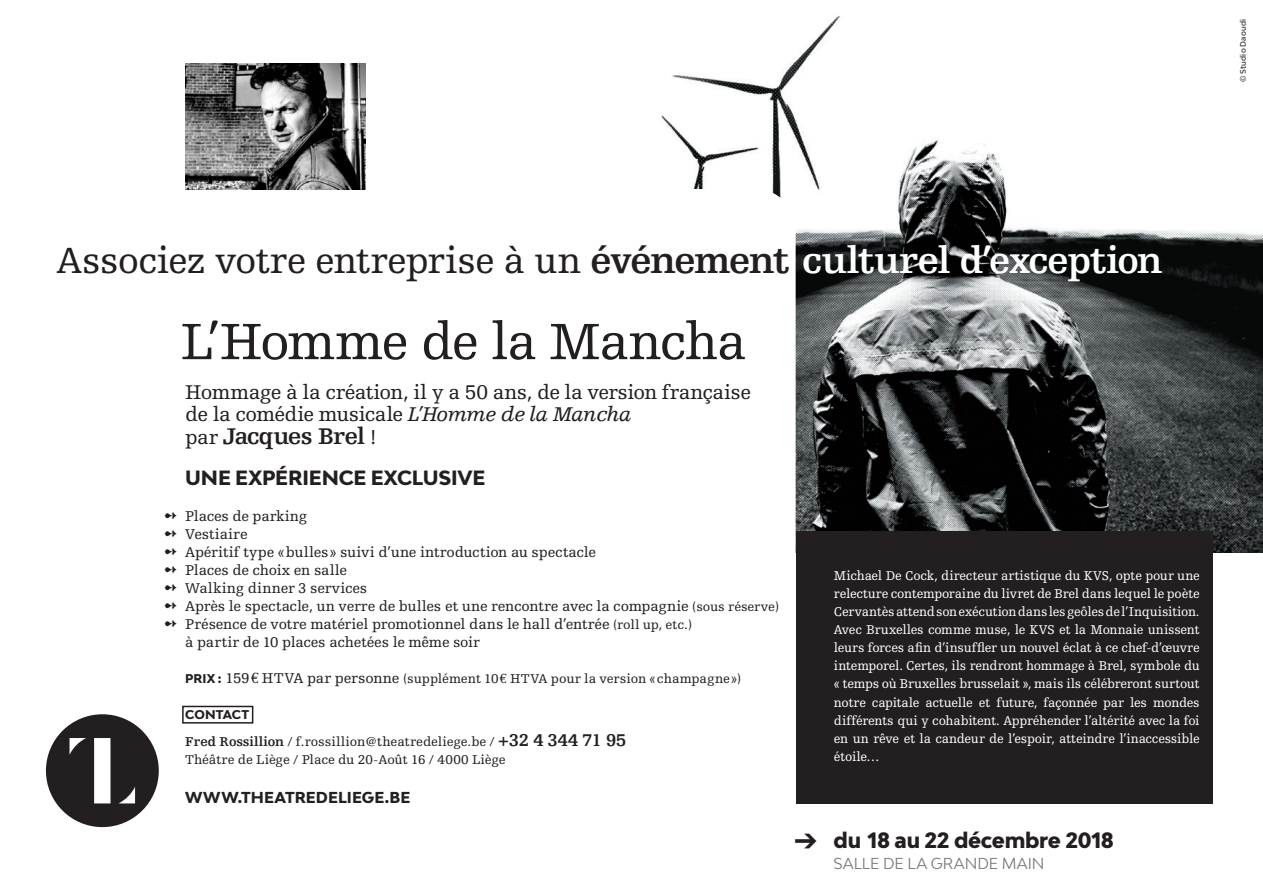
<style>
.page{position:relative;width:1263px;height:893px;background:#fff}
.page>*{position:absolute;margin:0;border:0;box-sizing:border-box;transform-origin:0 0}
.t1{font:54px "Egyptienne F";letter-spacing:-.035em;color:#231f20}
.t2{font:38.55px "Egyptienne F";letter-spacing:-.025em;color:#231f20}
.t3{font:700 24px "Egyptienne F";letter-spacing:-.035em;color:#231f20}
.t4{font:21px "Egyptienne F";letter-spacing:-.03em;color:#231f20}
.t5{font:800 21px "Bw Modelica";letter-spacing:-.015em;color:#231f20}
.t6{font:800 19.5px "Bw Modelica";letter-spacing:-.01em;color:#231f20}
.Paragraphe_de_liste{font:15px "Egyptienne F";letter-spacing:-.01em;color:#231f20}
.t7{font:800 15px "Bw Modelica";letter-spacing:.005em;color:#231f20}
.t8{font:15px "Bw Modelica";color:#76787b}
.t9{font:13.5px/18px "Egyptienne F";letter-spacing:-.015em;color:#fff;text-align:justify}
.t10{font:13.5px "Egyptienne F";letter-spacing:-.005em;color:#231f20}
.t11{font:800 12px "Bw Modelica";color:#231f20}
.t12{font:500 7.5px "Bw Modelica";letter-spacing:.025em;color:#231f20}
.s1{font-weight:700}
.s2{font-weight:700;color:#fff}
.s3{font-style:italic}
.s4{font-weight:400;font-size:21px}
.s5{font-size:13.5px}
.s6{font-family:"Bw Modelica";font-weight:800;font-size:12px}
.s7{font-size:15px}
.s8{font-family:"Euro Serif";font-size:15px}
.s9{font-family:"Euro Serif"}
.s10{font-weight:700;font-size:18px}
</style>
<div class="page">
<img style="left:661px;top:16px;width:602px;height:537px">
<svg style="left:182px;top:189px;width:614px;height:535px"></svg>
<svg style="left:46px;top:714px;width:113px;height:113px"></svg>
<div style="left:182px;top:706px;width:71px;height:18px;border:2px solid #231f20"></div>
<div style="left:796px;top:531px;width:416px;height:272px;background:#231f20"></div>
<img style="left:185px;top:64px;width:181px;height:125px">
<p class="t12" style="left:1238px;top:82px;width:64px;rotate:-90deg">© Studio Daoudi</p>
<p class="t2" style="left:56px;top:239px;width:1108px">Associez votre entreprise à un <span class="s1">événement</span> <span class="s2">culturel d’exception</span></p>
<p class="t1" style="left:180px;top:312px;width:567px">L’Homme de la Mancha</p>
<p class="t4" style="left:185px;top:381px;width:567px">Hommage à la création, il y a 50 ans, de la version française</p>
<p class="t4" style="left:185px;top:403px;width:448px">de la comédie musicale <span class="s3">L’Homme de la Mancha</span></p>
<p class="t3" style="left:185px;top:423px;width:193px"><span class="s4">par</span> Jacques Brel <span class="s4">!</span></p>
<p class="t6" style="left:185px;top:465px;width:302px">UNE EXPÉRIENCE EXCLUSIVE</p>
<p class="Paragraphe_de_liste" style="left:164px;top:508px;width:145px">➻ Places de parking</p>
<p class="Paragraphe_de_liste" style="left:164px;top:526px;width:85px">➻ Vestiaire</p>
<p class="Paragraphe_de_liste" style="left:164px;top:544px;width:434px">➻ Apéritif type «bulles» suivi d’une introduction au spectacle</p>
<p class="Paragraphe_de_liste" style="left:164px;top:562px;width:184px">➻ Places de choix en salle</p>
<p class="Paragraphe_de_liste" style="left:164px;top:580px;width:205px">➻ Walking dinner 3 services</p>
<p class="Paragraphe_de_liste" style="left:164px;top:598px;width:616px">➻ Après le spectacle, un verre de bulles et une rencontre avec la compagnie <span class="s5">(sous réserve)</span></p>
<p class="Paragraphe_de_liste" style="left:164px;top:616px;width:530px">➻ Présence de votre matériel promotionnel dans le hall d’entrée <span class="s5">(roll up, etc.)</span></p>
<p class="Paragraphe_de_liste" style="left:185px;top:634px;width:296px">à partir de 10 places achetées le même soir</p>
<p class="t10" style="left:185px;top:671px;width:557px"><span class="s6">PRIX :</span> <span class="s7">159</span> <span class="s8">€</span> <span class="s7">HTVA par personne</span> (supplément 10 <span class="s9">€</span> HTVA pour la version «champagne»)</p>
<p class="t11" style="left:185px;top:707px;width:65px">CONTACT</p>
<p class="t10" style="left:185px;top:734px;width:442px"><span class="s1">Fred Rossillion</span> / f.rossillion@theatredeliege.be / <span class="s10">+32 4 344 71 95</span></p>
<p class="t10" style="left:185px;top:752px;width:322px">Théâtre de Liège / Place du 20-Août 16 / 4000 Liège</p>
<p class="t7" style="left:185px;top:788px;width:227px">WWW.THEATREDELIEGE.BE</p>
<p class="t9" style="left:834px;top:567px;width:367px">Michael De Cock, directeur artistique du KVS, opte pour une relecture contemporaine du livret de Brel dans lequel le poète Cervantès attend son exécution dans les geôles de l’Inquisition.<br>Avec Bruxelles comme muse, le KVS et la Monnaie unissent leurs forces afin d’insuffler un nouvel éclat à ce chef-d’œuvre intemporel. Certes, ils rendront hommage à Brel, symbole du « temps où Bruxelles brusselait », mais ils célébreront surtout notre capitale actuelle et future, façonnée par les mondes différents qui y cohabitent. Appréhender l’altérité avec la foi en un rêve et la candeur de l’espoir, atteindre l’inaccessible étoile…</p>
<p class="t5" style="left:794px;top:827px;width:321px">➔ du 18 au 22 décembre 2018</p>
<p class="t8" style="left:833px;top:854px;width:212px">SALLE DE LA GRANDE MAIN</p>
</div>
